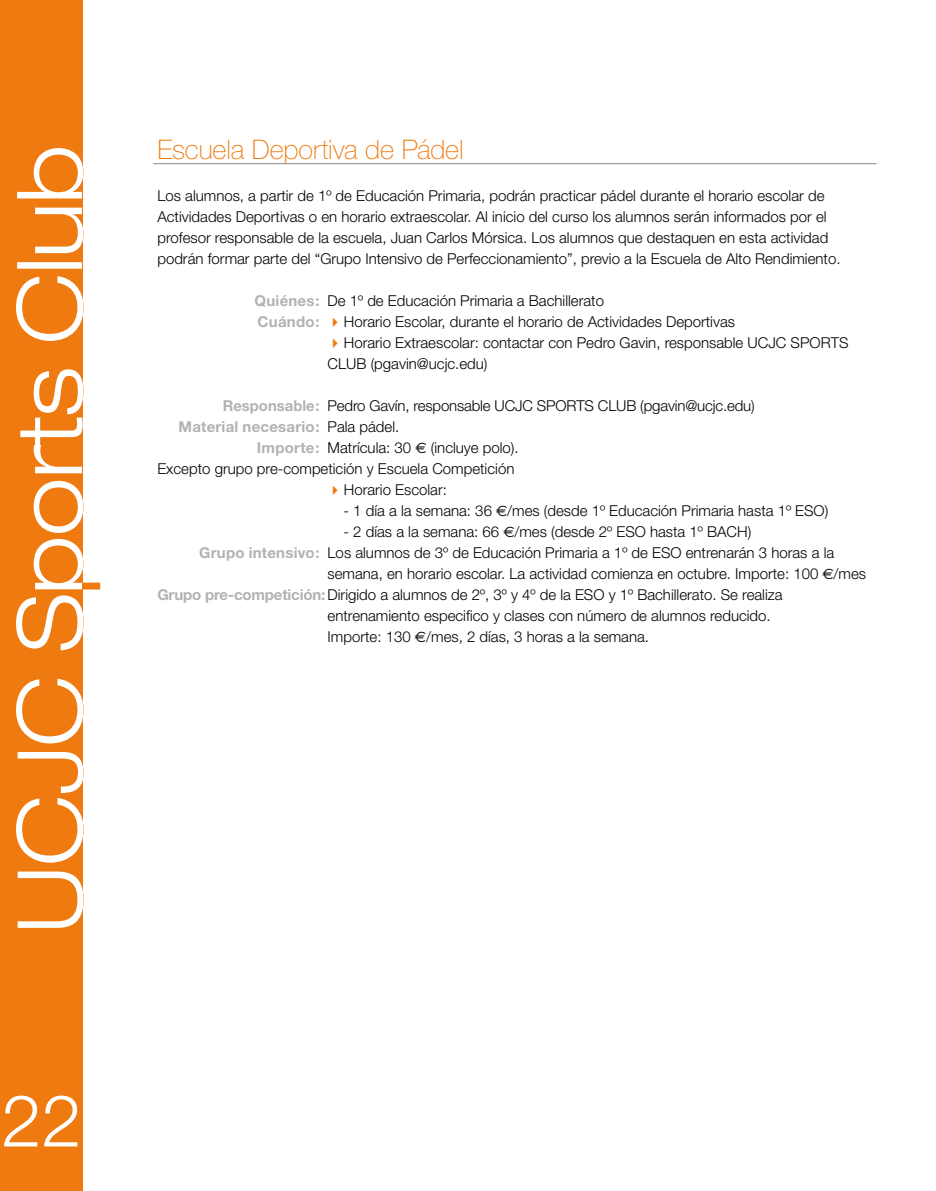
<style>
.page{position:relative;width:936px;height:1191px;background:#fff}
.page>*{position:absolute;margin:0;border:0;box-sizing:border-box;transform-origin:0 0}
.t1{font:300 72px "Helvetica Neue";color:#fff}
.t2{font:100 27px "Helvetica Neue";letter-spacing:-.005em;color:#ef7b10}
.t3{font:300 15px/21px "Helvetica Neue";color:#000}
.t4{font:700 15px "Helvetica Neue";letter-spacing:.015em;color:#b3b2b2}
.s1{font-weight:700;color:#b3b2b2}
.s2{color:#ef7b10}
.s3{font-weight:300;color:#000}
.s4{font-family:"Euro Sans";font-weight:400}
</style>
<div class="page">
<div style="left:0;top:0;width:82px;height:1191px;background:#ef7b10"></div>
<hr style="left:153px;top:163px;width:723px;height:1px;background:#878787">
<svg style="left:16px;top:148px;width:67px;height:780px"></svg>
<h2 class="t2" style="left:157px;top:134px;width:308px">Escuela Deportiva de Pádel</h2>
<p class="t3" style="left:157px;top:185px;width:684px">Los alumnos, a partir de 1º de Educación Primaria, podrán practicar pádel durante el horario escolar de Actividades Deportivas o en horario extraescolar. Al inicio del curso los alumnos serán informados por el profesor responsable de la escuela, Juan Carlos Mórsica. Los alumnos que destaquen en esta actividad podrán formar parte del “Grupo Intensivo de Perfeccionamiento”, previo a la Escuela de Alto Rendimiento.</p>
<p class="t3" style="left:254px;top:290px;width:482px"><span class="s1">Quiénes:</span> De 1º de Educación Primaria a Bachillerato<br><span class="s1">Cuándo:</span> <span class="s2">✔</span>Horario Escolar, durante el horario de Actividades Deportivas</p>
<p class="t3" style="left:327px;top:332px;width:522px"><span class="s2">✔</span>Horario Extraescolar: contactar con Pedro Gavin, responsable UCJC SPORTS<br>CLUB (pgavin@ucjc.edu)</p>
<p class="t3" style="left:223px;top:395px;width:533px"><span class="s1">Responsable:</span> Pedro Gavín, responsable UCJC SPORTS CLUB (pgavin@ucjc.edu)</p>
<p class="t4" style="left:178px;top:417px;width:222px">Material necesario: <span class="s3">Pala pádel.</span></p>
<p class="t3" style="left:257px;top:437px;width:263px"><span class="s1">Importe:</span> Matrícula: 30 <span class="s4">€</span> (incluye polo).</p>
<p class="t3" style="left:157px;top:458px;width:358px">Excepto grupo pre-competición y Escuela Competición</p>
<p class="t3" style="left:327px;top:479px;width:121px"><span class="s2">✔</span>Horario Escolar:</p>
<p class="t3" style="left:343px;top:500px;width:486px">- 1 día a la semana: 36 <span class="s4">€</span>/mes (desde 1º Educación Primaria hasta 1º ESO)</p>
<p class="t3" style="left:343px;top:521px;width:409px">- 2 días a la semana: 66 <span class="s4">€</span>/mes (desde 2º ESO hasta 1º BACH)</p>
<p class="t4" style="left:157px;top:543px;width:28px">G</p>
<p class="t3" style="left:211px;top:542px;width:625px"><span class="s1">rupo intensivo:</span> Los alumnos de 3º de Educación Primaria a 1º de ESO entrenarán 3 horas a la</p>
<p class="t3" style="left:327px;top:563px;width:540px">semana, en horario escolar. La actividad comienza en octubre. Importe: 100 <span class="s4">€</span>/mes</p>
<p class="t3" style="left:157px;top:584px;width:626px"><span class="s1">Grupo pre-competición:</span>Dirigido a alumnos de 2º, 3º y 4º de la ESO y 1º Bachillerato. Se realiza</p>
<p class="t3" style="left:327px;top:605px;width:444px">entrenamiento especifico y clases con número de alumnos reducido.</p>
<p class="t3" style="left:327px;top:626px;width:323px">Importe: 130 <span class="s4">€</span>/mes, 2 días, 3 horas a la semana.</p>
<h1 class="t1" style="left:2px;top:1076px;width:82px">22</h1>
</div>
